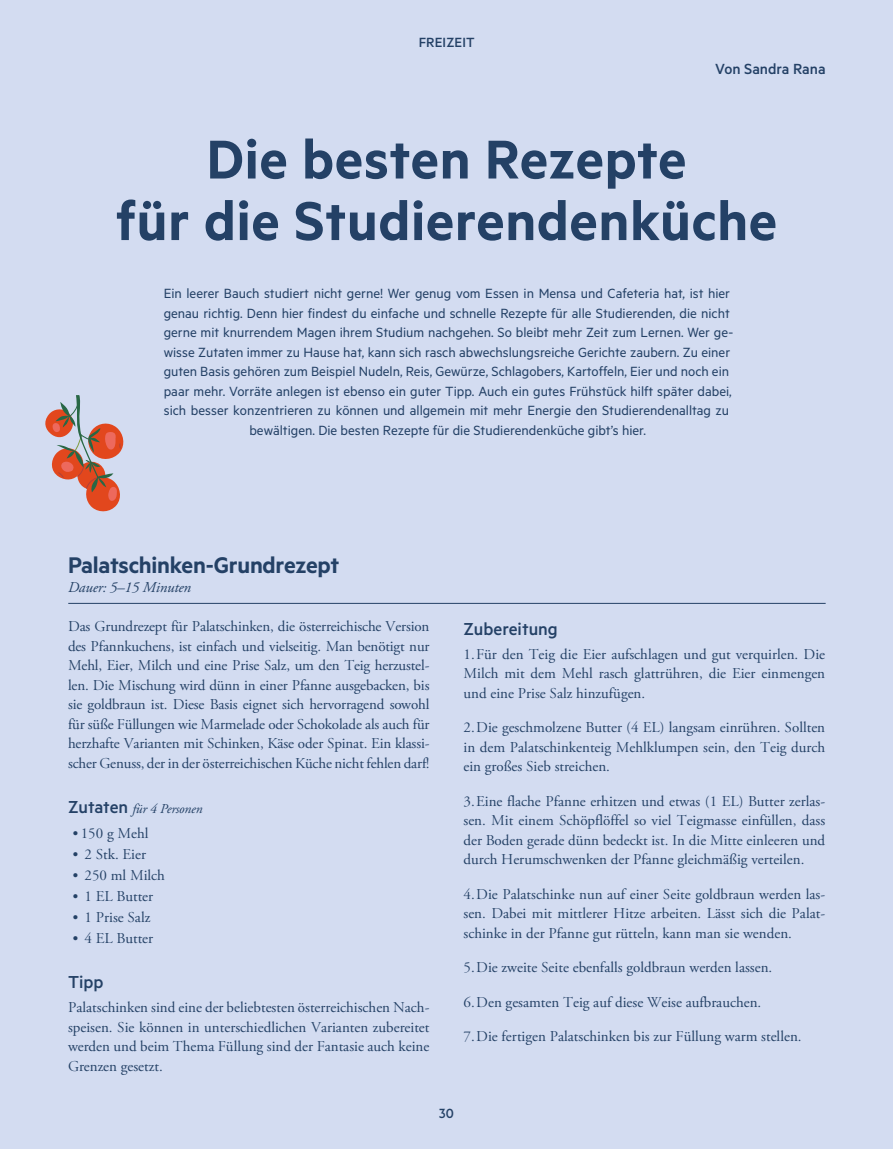
<style>
.page{position:relative;width:893px;height:1149px;background:#fff}
.page>*{position:absolute;margin:0;border:0;box-sizing:border-box;transform-origin:0 0}
.Absatzformat_2{font:600 61.5px "Metric";letter-spacing:.01em;color:#244166}
.Headline_groß__Apercu_Bold{font:600 25.5px "Metric";letter-spacing:-.01em;color:#244166}
.Headline_mittel___Apercu_Bold{font:500 19.5px "Metric";color:#244166}
.Interview_Fragen_Metric_Medium{font:500 16.5px "Metric";color:#244166}
.Fließtext_Standard__Newzald_Book{font:15px/19.5px "Adobe Garamond Pro";color:#244166;text-align:justify}
.Absatzformat_2-2{font:15px/19.5px "Metric";color:#244166;text-align:center}
.Fließtext_Standard__Newzald_Book-2{font:italic 15px "Adobe Garamond Pro";letter-spacing:-.01em;color:#244166}
.Kategorie_Metric_Medium{font:500 15px "Metric";letter-spacing:.01em;color:#244166}
.Pagina{font:500 15px "Metric";color:#244166}
.Fließtext_Standard__Newzald_Book-3{font:italic 13.5px "Adobe Garamond Pro";letter-spacing:-.01em;color:#244166}
.s1{font-family:"Metric";font-weight:500;font-style:normal;font-size:19.5px}
</style>
<div class="page">
<div style="left:0;top:0;width:893px;height:1148px;background:#d3dcf1"></div>
<hr style="left:68px;top:603px;width:758px;height:1px;background:#244166">
<svg style="left:45px;top:395px;width:79px;height:117px"></svg>
<p class="Kategorie_Metric_Medium" style="left:419px;top:33px;width:58px">FREIZEIT</p>
<p class="Interview_Fragen_Metric_Medium" style="left:715px;top:59px;width:112px">Von Sandra Rana</p>
<p class="Absatzformat_2" style="left:207px;top:123px;width:481px">Die besten Rezepte</p>
<p class="Absatzformat_2" style="left:116px;top:184px;width:663px">für die Studierendenküche</p>
<p class="Absatzformat_2-2" style="left:164px;top:283px;width:571px">Ein leerer Bauch studiert nicht gerne! Wer genug vom Essen in Mensa und Cafeteria hat, ist hier genau richtig. Denn hier findest du einfache und schnelle Rezepte für alle Studierenden, die nicht gerne mit knurrendem Magen ihrem Studium nachgehen. So bleibt mehr Zeit zum Lernen. Wer ge&shy;wisse Zutaten immer zu Hause hat, kann sich rasch abwechslungsreiche Gerichte zaubern. Zu einer guten Basis gehören zum Beispiel Nudeln, Reis, Gewürze, Schlagobers, Kartoffeln, Eier und noch ein paar mehr. Vorräte anlegen ist ebenso ein guter Tipp. Auch ein gutes Frühstück hilft später dabei, sich besser konzentrieren zu können und allgemein mit mehr Energie den Studierendenalltag zu bewältigen. Die besten Rezepte für die Studierendenküche gibt’s hier.</p>
<p class="Headline_groß__Apercu_Bold" style="left:68px;top:549px;width:273px">Palatschinken-Grundrezept</p>
<p class="Fließtext_Standard__Newzald_Book-2" style="left:68px;top:578px;width:124px">Dauer: 5–15 Minuten</p>
<p class="Fließtext_Standard__Newzald_Book" style="left:68px;top:617px;width:363px">Das Grundrezept für Palatschinken, die österreichische Version des Pfannkuchens, ist einfach und vielseitig. Man benötigt nur Mehl, Eier, Milch und eine Prise Salz, um den Teig herzustel&shy;len. Die Mischung wird dünn in einer Pfanne ausgebacken, bis sie goldbraun ist. Diese Basis eignet sich hervorragend sowohl für süße Füllungen wie Marmelade oder Schokolade als auch für herzhafte Varianten mit Schinken, Käse oder Spinat. Ein klassi&shy;scher Genuss, der in der österreichischen Küche nicht fehlen darf!</p>
<p class="Fließtext_Standard__Newzald_Book-3" style="left:68px;top:800px;width:136px"><span class="s1">Zutaten</span> für 4 Personen</p>
<p class="Fließtext_Standard__Newzald_Book" style="left:72px;top:824px;width:78px">•150 g Mehl</p>
<p class="Fließtext_Standard__Newzald_Book" style="left:72px;top:845px;width:75px">• 2 Stk. Eier</p>
<p class="Fließtext_Standard__Newzald_Book" style="left:72px;top:866px;width:94px">• 250 ml Milch</p>
<p class="Fließtext_Standard__Newzald_Book" style="left:72px;top:887px;width:82px">• 1 EL Butter</p>
<p class="Fließtext_Standard__Newzald_Book" style="left:72px;top:908px;width:80px">• 1 Prise Salz</p>
<p class="Fließtext_Standard__Newzald_Book" style="left:72px;top:929px;width:82px">• 4 EL Butter</p>
<p class="Headline_mittel___Apercu_Bold" style="left:68px;top:970px;width:37px">Tipp</p>
<p class="Fließtext_Standard__Newzald_Book" style="left:68px;top:998px;width:363px">Palatschinken sind eine der beliebtesten österreichischen Nach&shy;speisen. Sie können in unterschiedlichen Varianten zubereitet werden und beim Thema Füllung sind der Fantasie auch keine Grenzen gesetzt.</p>
<p class="Headline_mittel___Apercu_Bold" style="left:463px;top:617px;width:96px">Zubereitung</p>
<p class="Fließtext_Standard__Newzald_Book" style="left:463px;top:644px;width:363px">1.Für den Teig die Eier aufschlagen und gut verquirlen. Die Milch mit dem Mehl rasch glattrühren, die Eier einmengen und eine Prise Salz hinzufügen.</p>
<p class="Fließtext_Standard__Newzald_Book" style="left:463px;top:718px;width:363px">2.Die geschmolzene Butter (4 EL) langsam einrühren. Sollten in dem Palatschinkenteig Mehlklumpen sein, den Teig durch ein großes Sieb streichen.</p>
<p class="Fließtext_Standard__Newzald_Book" style="left:463px;top:791px;width:363px">3.Eine flache Pfanne erhitzen und etwas (1 EL) Butter zerlas&shy;sen. Mit einem Schöpflöffel so viel Teigmasse einfüllen, dass der Boden gerade dünn bedeckt ist. In die Mitte einleeren und durch Herumschwenken der Pfanne gleichmäßig verteilen.</p>
<p class="Fließtext_Standard__Newzald_Book" style="left:463px;top:884px;width:363px">4.Die Palatschinke nun auf einer Seite goldbraun werden las&shy;sen. Dabei mit mittlerer Hitze arbeiten. Lässt sich die Palat&shy;schinke in der Pfanne gut rütteln, kann man sie wenden.</p>
<p class="Fließtext_Standard__Newzald_Book" style="left:463px;top:958px;width:310px">5.Die zweite Seite ebenfalls goldbraun werden lassen.</p>
<p class="Fließtext_Standard__Newzald_Book" style="left:463px;top:992px;width:299px">6.Den gesamten Teig auf diese Weise aufbrauchen.</p>
<p class="Fließtext_Standard__Newzald_Book" style="left:463px;top:1027px;width:340px">7.Die fertigen Palatschinken bis zur Füllung warm stellen.</p>
<p class="Pagina" style="left:439px;top:1103px;width:16px">30</p>
</div>
